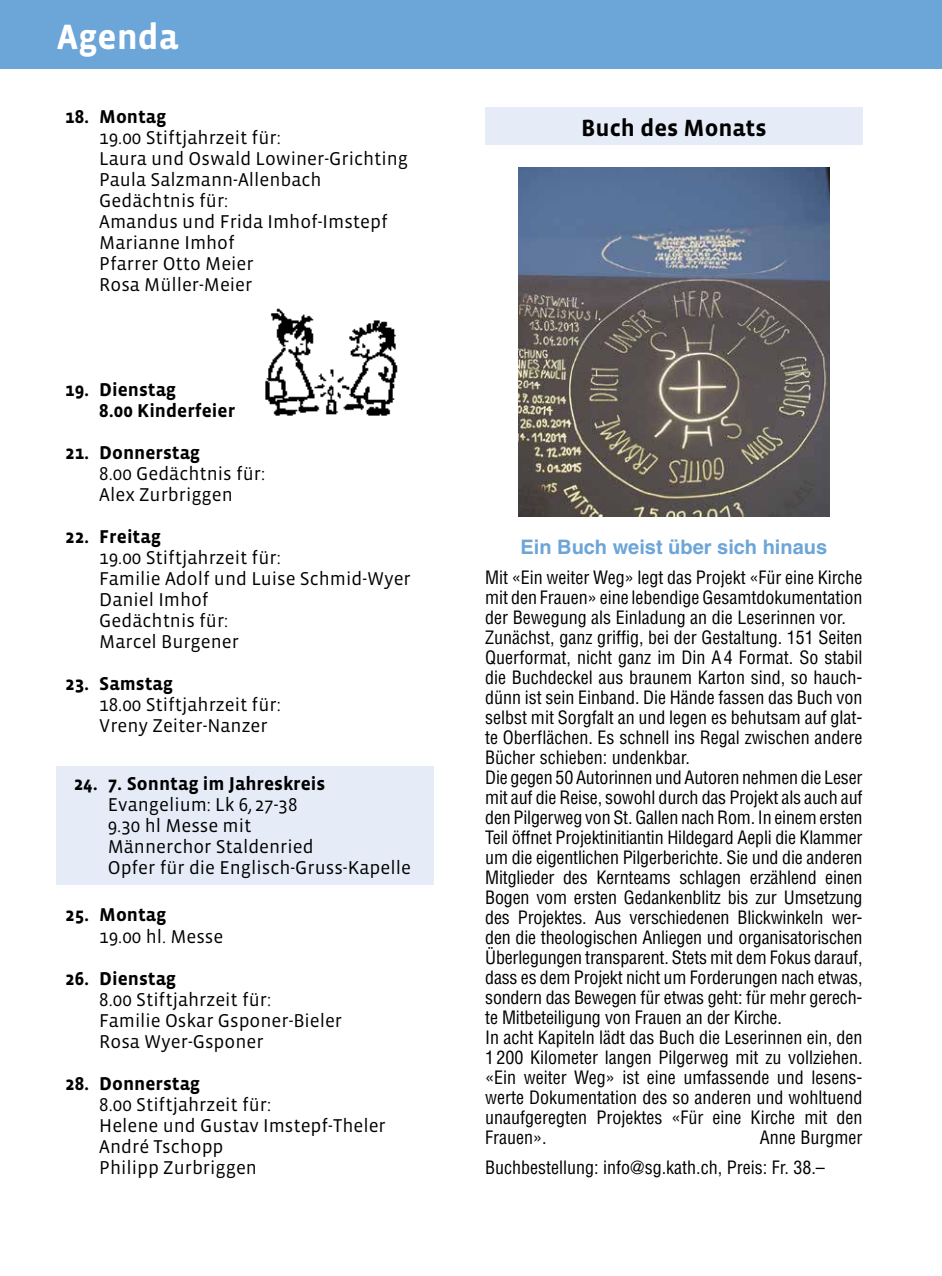
<style>
.page{position:relative;width:942px;height:1276px;background:#fff}
.page>*{position:absolute;margin:0;border:0;box-sizing:border-box;transform-origin:0 0}
.t1{font:700 36px "Vista Sans";color:#fff}
.t2{font:700 24px "Vista Sans";color:#000}
.t3{font:700 20px "Helvetica";color:#6ca5d8}
.t4{font:19px/21px "Vista Sans";color:#000}
.t5{font:700 19px/21px "Vista Sans";color:#000}
.t6{font:condensed 18px/20px "Helvetica";color:#000}
</style>
<div class="page">
<div style="left:0;top:0;width:941px;height:68px;background:#6ca5d8"></div>
<div style="left:57px;top:765px;width:377px;height:119px;background:#e5ecf8"></div>
<img style="left:265px;top:308px;width:133px;height:108px">
<div style="left:485px;top:108px;width:377px;height:37px;background:#e5ecf8"></div>
<img style="left:518px;top:167px;width:310px;height:349px">
<h1 class="t1" style="left:57px;top:19px;width:123px">Agenda</h1>
<p class="t5" style="left:65px;top:106px;width:102px">18. Montag</p>
<p class="t4" style="left:99px;top:127px;width:310px">19.00 Stiftjahrzeit für:<br>Laura und Oswald Lowiner-Grichting<br>Paula Salzmann-Allenbach<br>Gedächtnis für:<br>Amandus und Frida Imhof-Imstepf<br>Marianne Imhof<br>Pfarrer Otto Meier<br>Rosa Müller-Meier</p>
<p class="t5" style="left:99px;top:379px;width:137px;text-indent:-34px">19. Dienstag<br>8.00 Kinderfeier</p>
<p class="t5" style="left:65px;top:442px;width:136px">21. Donnerstag</p>
<p class="t4" style="left:99px;top:463px;width:167px">8.00 Gedächtnis für:<br>Alex Zurbriggen</p>
<p class="t5" style="left:65px;top:526px;width:97px">22. Freitag</p>
<p class="t4" style="left:99px;top:547px;width:313px">19.00 Stiftjahrzeit für:<br>Familie Adolf und Luise Schmid-Wyer<br>Daniel Imhof<br>Gedächtnis für:<br>Marcel Burgener</p>
<p class="t5" style="left:65px;top:674px;width:109px">23. Samstag</p>
<p class="t4" style="left:99px;top:695px;width:183px">18.00 Stiftjahrzeit für:<br>Vreny Zeiter-Nanzer</p>
<p class="t5" style="left:74px;top:774px;width:253px">24. 7. Sonntag im Jahreskreis</p>
<p class="t4" style="left:108px;top:795px;width:304px">Evangelium: Lk 6, 27-38<br>9.30 hl Messe mit<br>Männerchor Staldenried<br>Opfer für die Englisch-Gruss-Kapelle</p>
<p class="t5" style="left:65px;top:905px;width:102px">25. Montag</p>
<p class="t4" style="left:99px;top:926px;width:125px">19.00 hl. Messe</p>
<p class="t5" style="left:65px;top:968px;width:112px">26. Dienstag</p>
<p class="t4" style="left:99px;top:989px;width:244px">8.00 Stiftjahrzeit für:<br>Familie Oskar Gsponer-Bieler<br>Rosa Wyer-Gsponer</p>
<p class="t5" style="left:65px;top:1073px;width:136px">28. Donnerstag</p>
<p class="t4" style="left:99px;top:1094px;width:288px">8.00 Stiftjahrzeit für:<br>Helene und Gustav Imstepf-Theler<br>André Tschopp<br>Philipp Zurbriggen</p>
<h2 class="t2" style="left:581px;top:115px;width:187px">Buch des Monats</h2>
<p class="t3" style="left:520px;top:534px;width:308px">Ein Buch weist über sich hinaus</p>
<p class="t6" style="left:485px;top:567px;width:379px">Mit «Ein weiter Weg» legt das Projekt «Für eine Kirche mit den Frauen» eine lebendige Gesamtdokumentation der Bewegung als Einladung an die Leserinnen vor.<br>Zunächst, ganz griffig, bei der Gestaltung. 151 Seiten Querformat, nicht ganz im Din A4 Format. So stabil die Buchdeckel aus braunem Karton sind, so hauch&shy;dünn ist sein Einband. Die Hände fassen das Buch von selbst mit Sorgfalt an und legen es behutsam auf glat&shy;te Oberflächen. Es schnell ins Regal zwischen andere Bücher schieben: undenkbar.<br>Die gegen 50 Autorinnen und Autoren nehmen die Leser mit auf die Reise, sowohl durch das Projekt als auch auf den Pilgerweg von St. Gallen nach Rom. In einem ersten Teil öffnet Projektinitiantin Hildegard Aepli die Klammer um die eigentlichen Pilgerberichte. Sie und die anderen Mitglieder des Kernteams schlagen erzählend einen Bogen vom ersten Gedankenblitz bis zur Umsetzung des Projektes. Aus verschiedenen Blickwinkeln wer&shy;den die theologischen Anliegen und organisatorischen Überlegungen transparent. Stets mit dem Fokus darauf, dass es dem Projekt nicht um Forderungen nach etwas, sondern das Bewegen für etwas geht: für mehr gerech&shy;te Mitbeteiligung von Frauen an der Kirche.<br>In acht Kapiteln lädt das Buch die Leserinnen ein, den 1200 Kilometer langen Pilgerweg mit zu vollziehen. «Ein weiter Weg» ist eine umfassende und lesens&shy;werte Dokumentation des so anderen und wohltuend unaufgeregten Projektes «Für eine Kirche mit den Frauen».</p>
<p class="t6" style="left:485px;top:1122px;width:378px;line-height:30px;text-indent:274px">Anne Burgmer<br>Buchbestellung: info@sg.kath.ch, Preis: Fr. 38.–</p>
</div>
